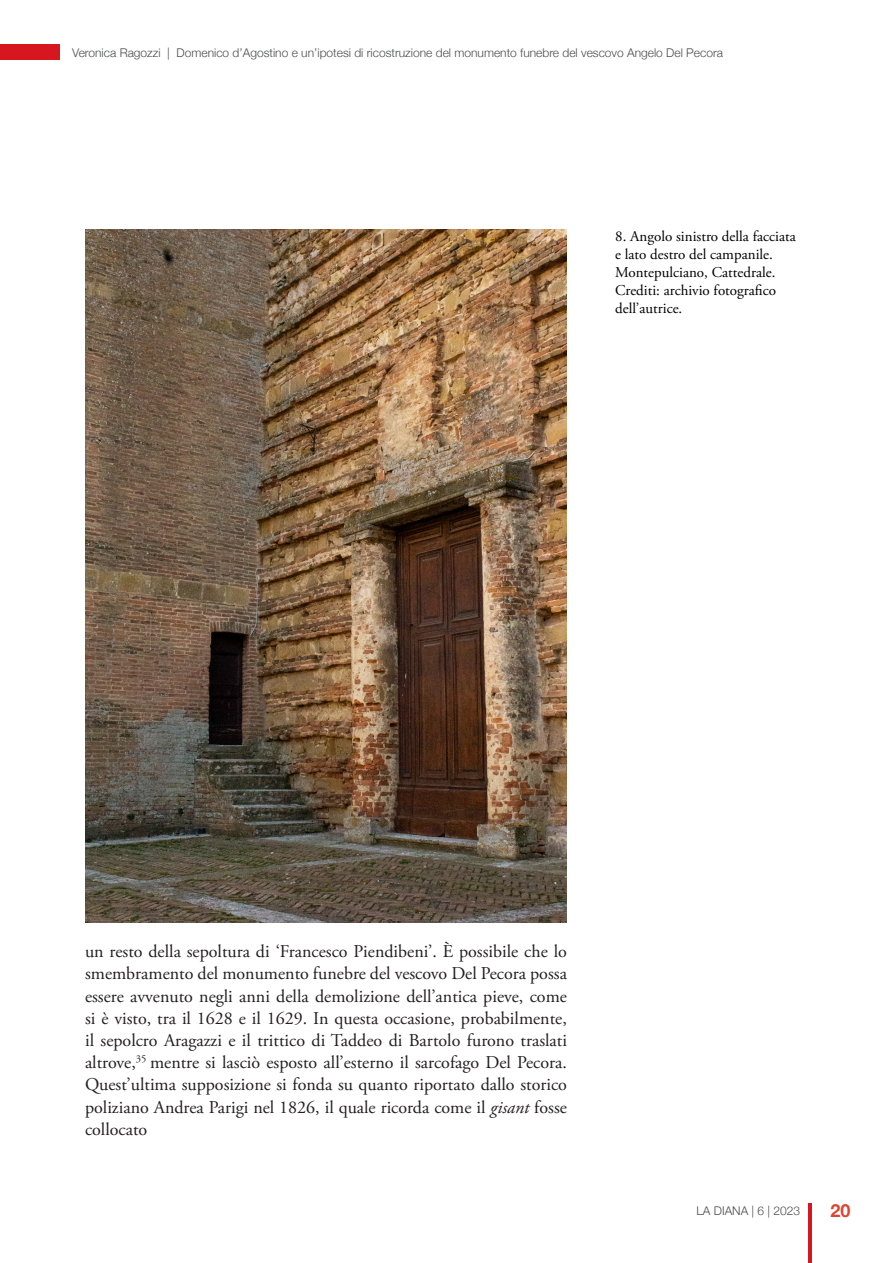
<style>
.page{position:relative;width:893px;height:1263px;background:#fff}
.page>*{position:absolute;margin:0;border:0;box-sizing:border-box;transform-origin:0 0}
.Normale{font:18px/22.2px "Adobe Garamond Pro";letter-spacing:-.005em;color:#231f20;text-align:justify}
.t1{font:700 18px "Helvetica Neue";color:#dd4631}
.t2{font:15px/18px "Adobe Garamond Pro";letter-spacing:-.015em;color:#000}
.t3{font:300 12px "Helvetica Neue";color:#4b4c4d}
.s1{color:#1f1f1f}
.s2{font-style:italic}
</style>
<div class="page">
<hr style="left:808px;top:1203px;width:3px;height:60px;background:#d7171f">
<div style="left:0;top:44px;width:60px;height:16px;background:#d7171f"></div>
<img style="left:85px;top:230px;width:482px;height:693px">
<p class="t3" style="left:72px;top:43px;width:652px">Veronica Ragozzi | Domenico d’Agostino e un’ipotesi di ricostruzione del monumento funebre del vescovo Angelo Del Pecora</p>
<p class="t2" style="left:615px;top:227px;width:182px">8. Angolo sinistro della facciata e lato destro del campanile.<br>Montepulciano, Cattedrale.<br>Crediti: archivio fotografico dell’autrice.</p>
<p class="Normale" style="left:85px;top:941px;width:484px">un resto della sepoltura di ‘Francesco Piendibeni’. <span class="s1">È</span> possibile che lo smembramento del monumento funebre del vescovo Del Pecora possa essere avvenuto negli anni della demolizione dell’antica pieve, come si è visto, tra il 1628 e il 1629. In questa occasione, probabilmente, il sepolcro Aragazzi e il trittico di Taddeo di Bartolo furono traslati altrove,<sup>35</sup> mentre si lasciò esposto all’esterno il sarcofago Del Pecora.<br>Quest’ultima supposizione si fonda su quanto riportato dallo storico poliziano Andrea Parigi nel 1826, il quale ricorda come il <span class="s2">gisant</span> fosse collocato</p>
<p class="t3" style="left:696px;top:1201px;width:105px">LA DIANA | 6 | 2023</p>
<p class="t1" style="left:830px;top:1196px;width:22px">20</p>
</div>
